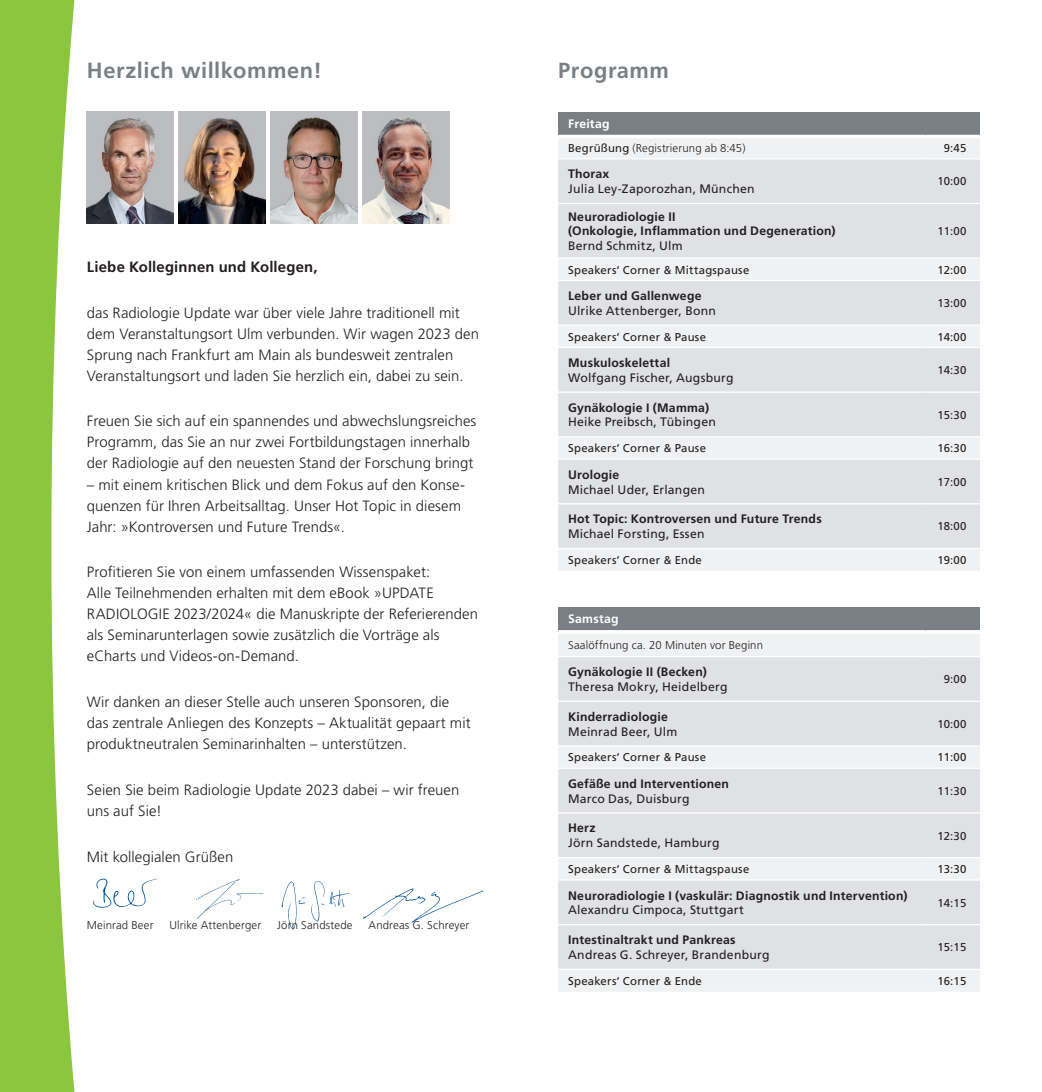
<style>
.page{position:relative;width:1042px;height:1092px;background:#fff}
.page>*{position:absolute;margin:0;border:0;box-sizing:border-box;transform-origin:0 0}
.t1{font:700 21.88px "Frutiger LT Std";letter-spacing:.025em;color:#797f84}
.t2{font:300 14.88px/21px "Frutiger LT Std";letter-spacing:.005em;color:#231f20}
.t3{font:700 14.88px "Frutiger LT Std";letter-spacing:.01em;color:#231f20}
.t4{font:700 12.25px/14.9px "Frutiger LT Std";letter-spacing:.02em;color:#231f20}
.t5{font:12.25px "Frutiger LT Std";letter-spacing:.015em;color:#231f20}
.t6{font:700 12.25px "Frutiger LT Std";letter-spacing:.02em;color:#fff}
.t7{font:11.38px "Frutiger LT Std";letter-spacing:.02em;color:#231f20}
.t8{font:300 11.38px "Frutiger LT Std";letter-spacing:.015em;color:#231f20}
.s1{font-weight:400}
</style>
<div class="page">
<svg style="left:0;top:0;width:74px;height:1091px;fill:#8bc63e"></svg>
<div style="left:558px;top:112px;width:422px;height:24px;background:#797f84"></div>
<div style="left:558px;top:138px;width:422px;height:432px;background:#eff1f2"></div>
<svg style="left:558px;top:159px;width:422px;height:388px;fill:#dfe1e4"></svg>
<hr style="left:558px;top:158px;width:367px;height:1px;background:#fff">
<hr style="left:925px;top:158px;width:55px;height:1px;background:#fff">
<hr style="left:558px;top:203px;width:367px;height:1px;background:#fff">
<hr style="left:925px;top:203px;width:55px;height:1px;background:#fff">
<hr style="left:558px;top:257px;width:367px;height:2px;background:#fff">
<hr style="left:925px;top:257px;width:55px;height:2px;background:#fff">
<hr style="left:558px;top:280px;width:367px;height:1px;background:#fff">
<hr style="left:925px;top:280px;width:55px;height:1px;background:#fff">
<hr style="left:558px;top:324px;width:367px;height:2px;background:#fff">
<hr style="left:925px;top:324px;width:55px;height:2px;background:#fff">
<hr style="left:558px;top:347px;width:367px;height:1px;background:#fff">
<hr style="left:925px;top:347px;width:55px;height:1px;background:#fff">
<hr style="left:558px;top:391px;width:367px;height:2px;background:#fff">
<hr style="left:925px;top:391px;width:55px;height:2px;background:#fff">
<hr style="left:558px;top:436px;width:367px;height:1px;background:#fff">
<hr style="left:925px;top:436px;width:55px;height:1px;background:#fff">
<hr style="left:558px;top:458px;width:367px;height:2px;background:#fff">
<hr style="left:925px;top:458px;width:55px;height:2px;background:#fff">
<hr style="left:558px;top:503px;width:367px;height:1px;background:#fff">
<hr style="left:925px;top:503px;width:55px;height:1px;background:#fff">
<hr style="left:558px;top:547px;width:367px;height:2px;background:#fff">
<hr style="left:925px;top:547px;width:55px;height:2px;background:#fff">
<hr style="left:558px;top:135px;width:367px;height:3px;background:#fff">
<hr style="left:925px;top:135px;width:55px;height:3px;background:#fff">
<div style="left:558px;top:607px;width:422px;height:24px;background:#797f84"></div>
<div style="left:558px;top:634px;width:422px;height:357px;background:#eff1f2"></div>
<svg style="left:558px;top:657px;width:422px;height:311px;fill:#dfe1e4"></svg>
<hr style="left:558px;top:656px;width:367px;height:1px;background:#fff">
<hr style="left:925px;top:656px;width:55px;height:1px;background:#fff">
<hr style="left:558px;top:700px;width:367px;height:2px;background:#fff">
<hr style="left:925px;top:700px;width:55px;height:2px;background:#fff">
<hr style="left:558px;top:745px;width:367px;height:1px;background:#fff">
<hr style="left:925px;top:745px;width:55px;height:1px;background:#fff">
<hr style="left:558px;top:767px;width:367px;height:2px;background:#fff">
<hr style="left:925px;top:767px;width:55px;height:2px;background:#fff">
<hr style="left:558px;top:812px;width:367px;height:1px;background:#fff">
<hr style="left:925px;top:812px;width:55px;height:1px;background:#fff">
<hr style="left:558px;top:856px;width:367px;height:2px;background:#fff">
<hr style="left:925px;top:856px;width:55px;height:2px;background:#fff">
<hr style="left:558px;top:879px;width:367px;height:1px;background:#fff">
<hr style="left:925px;top:879px;width:55px;height:1px;background:#fff">
<hr style="left:558px;top:923px;width:367px;height:2px;background:#fff">
<hr style="left:925px;top:923px;width:55px;height:2px;background:#fff">
<hr style="left:558px;top:968px;width:367px;height:1px;background:#fff">
<hr style="left:925px;top:968px;width:55px;height:1px;background:#fff">
<hr style="left:558px;top:630px;width:367px;height:3px;background:#fff">
<hr style="left:925px;top:630px;width:55px;height:3px;background:#fff">
<img style="left:87px;top:112px;width:87px;height:111px">
<img style="left:179px;top:112px;width:86px;height:111px">
<img style="left:270px;top:112px;width:87px;height:111px">
<svg style="left:93px;top:878px;width:65px;height:29px"></svg>
<svg style="left:196px;top:879px;width:67px;height:40px"></svg>
<svg style="left:311px;top:881px;width:39px;height:40px"></svg>
<svg style="left:282px;top:881px;width:23px;height:48px"></svg>
<svg style="left:363px;top:888px;width:120px;height:34px"></svg>
<img style="left:362px;top:112px;width:87px;height:111px">
<h1 class="t1" style="left:87px;top:58px;width:236px">Herzlich willkommen!</h1>
<h1 class="t1" style="left:558px;top:58px;width:112px">Programm</h1>
<p class="t6" style="left:568px;top:116px;width:43px">Freitag</p>
<p class="t8" style="left:568px;top:142px;width:179px"><span class="s1">Begrüßung</span> (Registrierung ab 8:45)</p>
<p class="t7" style="left:944px;top:142px;width:24px">9:45</p>
<p class="t4" style="left:568px;top:167px;width:43px">Thorax</p>
<p class="t5" style="left:568px;top:182px;width:188px">Julia Ley-Zaporozhan, München</p>
<p class="t7" style="left:937px;top:175px;width:30px">10:00</p>
<p class="t3" style="left:87px;top:258px;width:232px">Liebe Kolleginnen und Kollegen,</p>
<p class="t2" style="left:87px;top:302px;width:394px">das Radiologie Update war über viele Jahre traditionell mit dem Veranstaltungsort Ulm verbunden. Wir wagen 2023 den Sprung nach Frankfurt am Main als bundesweit zentralen Veranstaltungsort und laden Sie herzlich ein, dabei zu sein.</p>
<p class="t2" style="left:87px;top:411px;width:391px">Freuen Sie sich auf ein spannendes und abwechslungsreiches<br>Programm, das Sie an nur zwei Fortbildungstagen innerhalb der Radiologie auf den neuesten Stand der Forschung bringt</p>
<p class="t2" style="left:87px;top:474px;width:380px">– mit einem kritischen Blick und dem Fokus auf den Konse&shy;quenzen für Ihren Arbeitsalltag. Unser Hot Topic in diesem<br>Jahr: »Kontroversen und Future Trends«.</p>
<p class="t2" style="left:87px;top:562px;width:393px">Profitieren Sie von einem umfassenden Wissenspaket:<br>Alle Teilnehmenden erhalten mit dem eBook »UPDATE RADIOLOGIE 2023/2024« die Manuskripte der Referierenden als Seminarunterlagen sowie zusätzlich die Vorträge als eCharts und Videos-on-Demand.</p>
<p class="t2" style="left:87px;top:691px;width:385px">Wir danken an dieser Stelle auch unseren Sponsoren, die das zentrale Anliegen des Konzepts – Aktualität gepaart mit produktneutralen Seminarinhalten – unterstützen.</p>
<p class="t2" style="left:87px;top:779px;width:374px">Seien Sie beim Radiologie Update 2023 dabei – wir freuen uns auf Sie!</p>
<p class="t2" style="left:87px;top:846px;width:148px">Mit kollegialen Grüßen</p>
<p class="t8" style="left:87px;top:918px;width:68px">Meinrad Beer</p>
<p class="t8" style="left:169px;top:918px;width:93px">Ulrike Attenberger</p>
<p class="t8" style="left:277px;top:918px;width:77px">Jörn Sandstede</p>
<p class="t8" style="left:368px;top:918px;width:102px">Andreas G. Schreyer</p>
<p class="t4" style="left:568px;top:209px;width:269px">Neuroradiologie II<br>(Onkologie, Inflammation und Degeneration)</p>
<p class="t5" style="left:568px;top:239px;width:116px">Bernd Schmitz, Ulm</p>
<p class="t7" style="left:937px;top:224px;width:30px">11:00</p>
<p class="t7" style="left:568px;top:263px;width:183px">Speakers‘ Corner &amp; Mittagspause</p>
<p class="t7" style="left:937px;top:263px;width:30px">12:00</p>
<p class="t4" style="left:568px;top:288px;width:135px">Leber und Gallenwege</p>
<p class="t5" style="left:568px;top:303px;width:149px">Ulrike Attenberger, Bonn</p>
<p class="t7" style="left:937px;top:296px;width:30px">13:00</p>
<p class="t7" style="left:568px;top:330px;width:139px">Speakers‘ Corner &amp; Pause</p>
<p class="t7" style="left:937px;top:330px;width:30px">14:00</p>
<p class="t4" style="left:568px;top:355px;width:103px">Muskuloskelettal</p>
<p class="t5" style="left:568px;top:370px;width:167px">Wolfgang Fischer, Augsburg</p>
<p class="t7" style="left:937px;top:363px;width:30px">14:30</p>
<p class="t4" style="left:568px;top:400px;width:142px">Gynäkologie I (Mamma)</p>
<p class="t5" style="left:568px;top:415px;width:149px">Heike Preibsch, Tübingen</p>
<p class="t7" style="left:937px;top:408px;width:30px">15:30</p>
<p class="t7" style="left:568px;top:441px;width:139px">Speakers‘ Corner &amp; Pause</p>
<p class="t7" style="left:937px;top:441px;width:30px">16:30</p>
<p class="t4" style="left:568px;top:467px;width:53px">Urologie</p>
<p class="t5" style="left:568px;top:482px;width:138px">Michael Uder, Erlangen</p>
<p class="t7" style="left:937px;top:475px;width:30px">17:00</p>
<p class="t4" style="left:568px;top:511px;width:255px">Hot Topic: Kontroversen und Future Trends</p>
<p class="t5" style="left:568px;top:526px;width:138px">Michael Forsting, Essen</p>
<p class="t7" style="left:937px;top:519px;width:30px">18:00</p>
<p class="t7" style="left:568px;top:553px;width:135px">Speakers‘ Corner &amp; Ende</p>
<p class="t7" style="left:937px;top:553px;width:30px">19:00</p>
<p class="t6" style="left:568px;top:611px;width:52px">Samstag</p>
<p class="t8" style="left:568px;top:638px;width:196px">Saalöffnung ca. 20 Minuten vor Beginn</p>
<p class="t4" style="left:568px;top:664px;width:140px">Gynäkologie II (Becken)</p>
<p class="t5" style="left:568px;top:679px;width:161px">Theresa Mokry, Heidelberg</p>
<p class="t4" style="left:568px;top:709px;width:101px">Kinderradiologie</p>
<p class="t5" style="left:568px;top:724px;width:111px">Meinrad Beer, Ulm</p>
<p class="t7" style="left:944px;top:672px;width:24px">9:00</p>
<p class="t7" style="left:937px;top:717px;width:30px">10:00</p>
<p class="t7" style="left:568px;top:750px;width:139px">Speakers‘ Corner &amp; Pause</p>
<p class="t7" style="left:937px;top:750px;width:30px">11:00</p>
<p class="t4" style="left:568px;top:776px;width:162px">Gefäße und Interventionen</p>
<p class="t5" style="left:568px;top:791px;width:123px">Marco Das, Duisburg</p>
<p class="t7" style="left:937px;top:784px;width:30px">11:30</p>
<p class="t4" style="left:568px;top:820px;width:29px">Herz</p>
<p class="t5" style="left:568px;top:835px;width:153px">Jörn Sandstede, Hamburg</p>
<p class="t7" style="left:937px;top:828px;width:30px">12:30</p>
<p class="t7" style="left:568px;top:862px;width:183px">Speakers‘ Corner &amp; Mittagspause</p>
<p class="t7" style="left:937px;top:862px;width:30px">13:30</p>
<p class="t4" style="left:568px;top:887px;width:341px">Neuroradiologie I (vaskulär: Diagnostik und Intervention)</p>
<p class="t5" style="left:568px;top:902px;width:177px">Alexandru Cimpoca, Stuttgart</p>
<p class="t7" style="left:937px;top:895px;width:30px">14:15</p>
<p class="t4" style="left:568px;top:932px;width:169px">Intestinaltrakt und Pankreas</p>
<p class="t5" style="left:568px;top:947px;width:203px">Andreas G. Schreyer, Brandenburg</p>
<p class="t7" style="left:937px;top:940px;width:30px">15:15</p>
<p class="t7" style="left:568px;top:974px;width:135px">Speakers‘ Corner &amp; Ende</p>
<p class="t7" style="left:937px;top:974px;width:30px">16:15</p>
</div>
